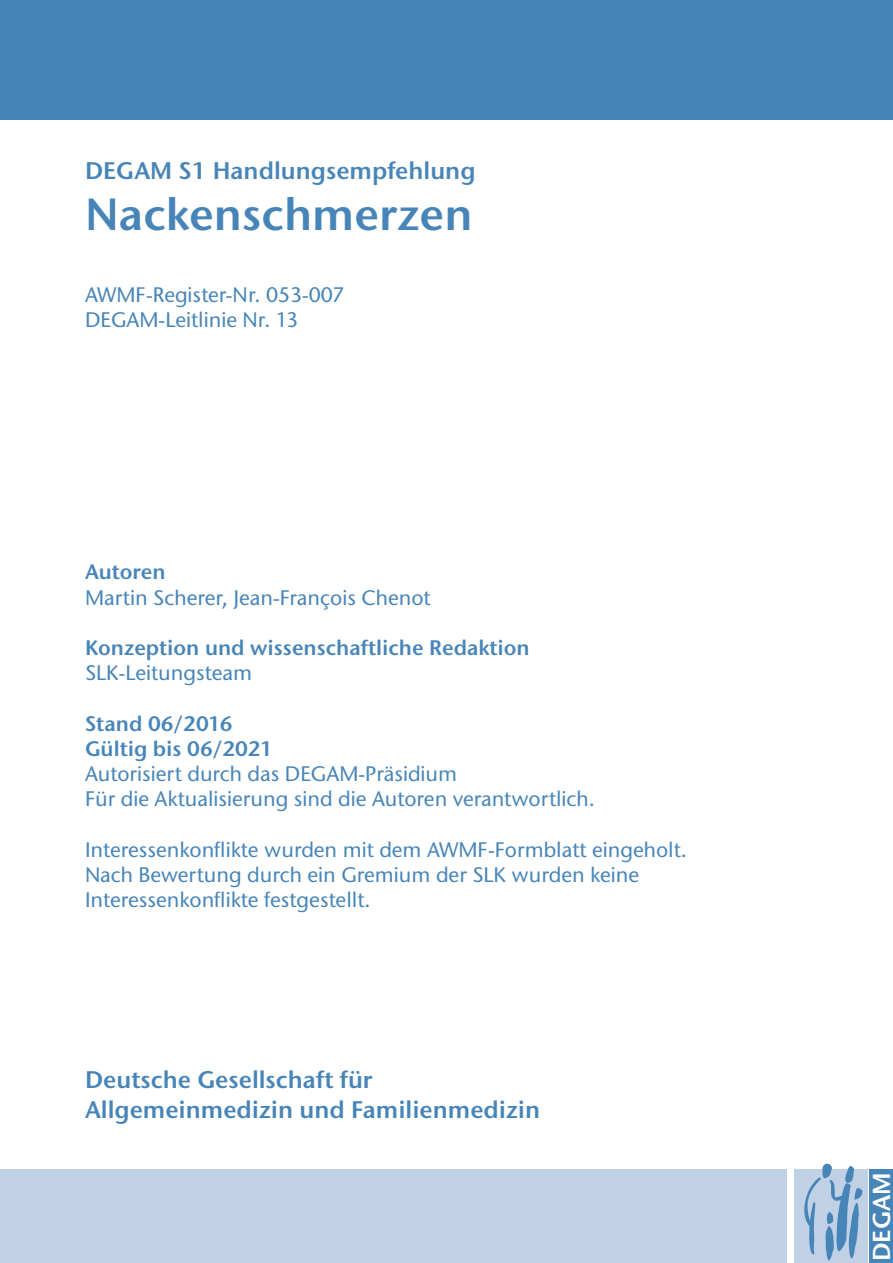
<style>
.page{position:relative;width:893px;height:1263px;background:#fff}
.page>*{position:absolute;margin:0;border:0;box-sizing:border-box;transform-origin:0 0}
.t1{font:600 45px "Stone Sans ITC Pro";color:#4785b8}
.t2{font:600 24.45px "Stone Sans ITC Pro";letter-spacing:.005em;color:#fff}
.t3{font:600 24px/30px "Stone Sans ITC Pro";color:#4785b8}
.t4{font:500 21px/25.2px "Stone Sans ITC Std";color:#4785b8}
.t5{font:600 21px/25.2px "Stone Sans ITC Pro";color:#4785b8}
</style>
<div class="page">
<div style="left:794px;top:1169px;width:74px;height:94px;background:#c0d1e6"></div>
<div style="left:870px;top:1169px;width:23px;height:94px;background:#4785b8"></div>
<svg style="left:804px;top:1163px;width:59px;height:97px"></svg>
<div style="left:0;top:0;width:893px;height:119px;background:#4785b8"></div>
<div style="left:0;top:1169px;width:787px;height:94px;background:#c0d1e6"></div>
<p class="t3" style="left:85px;top:156px;width:392px">DEGAM S1 Handlungsempfehlung</p>
<h1 class="t1" style="left:85px;top:186px;width:389px">Nackenschmerzen</h1>
<p class="t4" style="left:85px;top:282px;width:261px">AWMF-Register-Nr. 053-007<br>DEGAM-Leitlinie Nr. 13</p>
<p class="t5" style="left:85px;top:559px;width:82px">Autoren</p>
<p class="t4" style="left:85px;top:585px;width:347px">Martin Scherer, Jean-François Chenot</p>
<p class="t5" style="left:85px;top:635px;width:446px">Konzeption und wissenschaftliche Redaktion</p>
<p class="t4" style="left:85px;top:660px;width:168px">SLK-Leitungsteam</p>
<p class="t5" style="left:85px;top:711px;width:189px">Stand 06/2016<br>Gültig bis 06/2021</p>
<p class="t4" style="left:85px;top:761px;width:511px">Autorisiert durch das DEGAM-Präsidium<br>Für die Aktualisierung sind die Autoren verantwortlich.</p>
<p class="t4" style="left:85px;top:837px;width:603px">Interessenkonflikte wurden mit dem AWMF-Formblatt eingeholt.<br>Nach Bewertung durch ein Gremium der SLK wurden keine<br>Interessenkonflikte festgestellt.</p>
<p class="t3" style="left:85px;top:1065px;width:457px">Deutsche Gesellschaft für<br>Allgemeinmedizin und Familienmedizin</p>
<p class="t2" style="left:866px;top:1261px;width:91px;rotate:-90deg">DEGAM</p>
</div>
